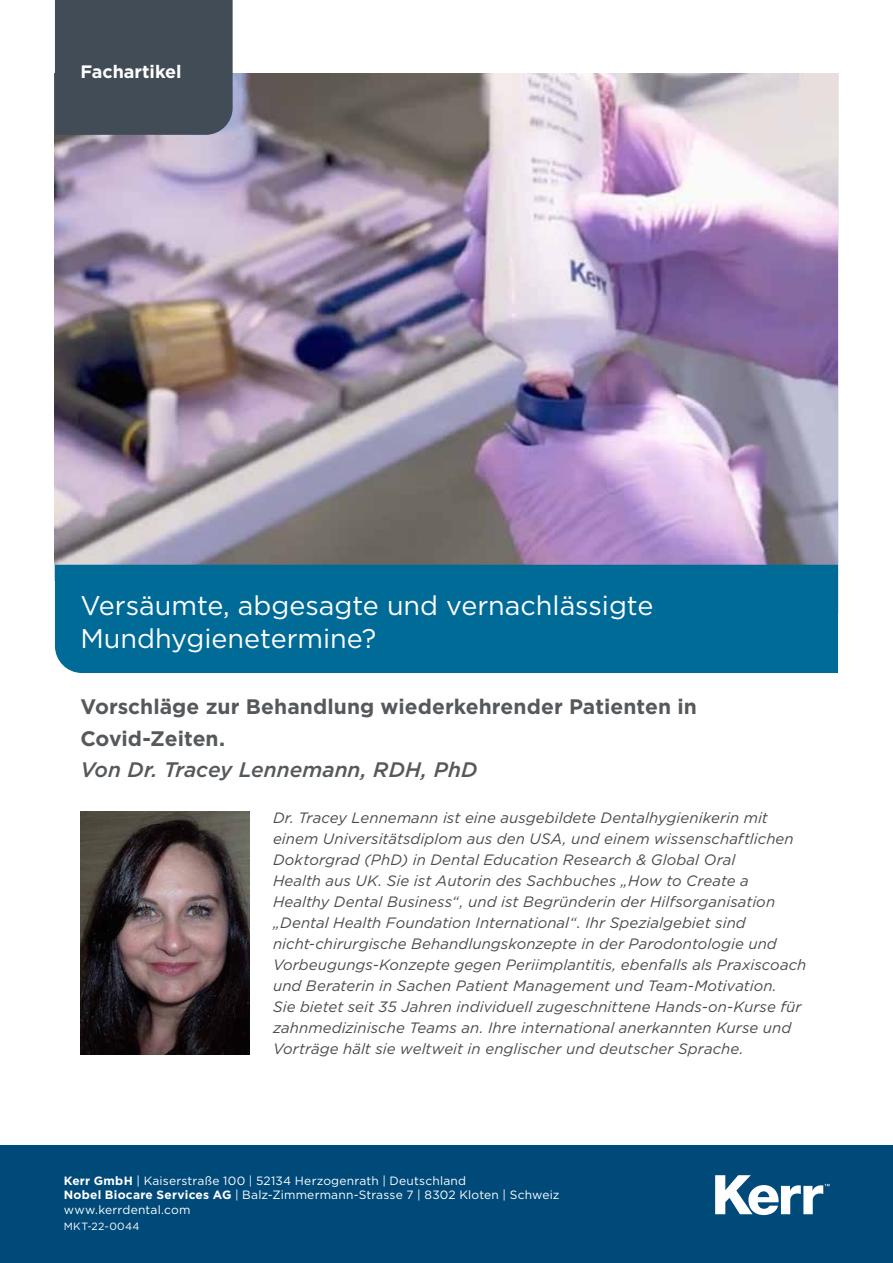
<style>
.page{position:relative;width:893px;height:1263px;background:#fff}
.page>*{position:absolute;margin:0;border:0;box-sizing:border-box;transform-origin:0 0}
.t1{font:27px/32.4px "Gotham";color:#fff}
.t2{font:700 21px/31.5px "Gotham";color:#55595c}
.t3{font:italic 500 21px "Gotham";color:#55595c}
.t4{font:700 18px "Gotham";color:#fff}
.t5{font:italic 15px/21px "Gotham";letter-spacing:.005em;color:#4a4c4b}
.t6{font:12px/14.4px "Gotham";letter-spacing:.015em;color:#fff}
.t7{font:10.5px "Gotham";letter-spacing:.04em;color:#fff}
.s1{font-weight:700}
</style>
<div class="page">
<div style="left:0;top:1146px;width:893px;height:117px;background:#004a7a"></div>
<svg style="left:715px;top:1175px;width:114px;height:40px"></svg>
<img style="left:55px;top:73px;width:782px;height:492px">
<div style="left:55px;top:565px;width:783px;height:108px;background:#006b97"></div>
<div style="left:55px;top:0;width:178px;height:135px;background:#424c56"></div>
<img style="left:80px;top:811px;width:169px;height:243px">
<p class="t4" style="left:80px;top:60px;width:103px">Fachartikel</p>
<h1 class="t1" style="left:80px;top:589px;width:575px">Versäumte, abgesagte und vernachlässigte<br>Mundhygienetermine?</h1>
<h2 class="t2" style="left:80px;top:691px;width:618px">Vorschläge zur Behandlung wiederkehrender Patienten in<br>Covid-Zeiten.</h2>
<h2 class="t3" style="left:80px;top:756px;width:399px">Von Dr. Tracey Lennemann, RDH, PhD</h2>
<p class="t5" style="left:273px;top:807px;width:535px">Dr. Tracey Lennemann ist eine ausgebildete Dentalhygienikerin mit einem Universitätsdiplom aus den USA, und einem wissenschaftlichen Doktorgrad (PhD) in Dental Education Research &amp; Global Oral<br>Health aus UK. Sie ist Autorin des Sachbuches „How to Create a Healthy Dental Business“, und ist Begründerin der Hilfsorganisation „Dental Health Foundation International“. Ihr Spezialgebiet sind nicht-chirurgische Behandlungskonzepte in der Parodontologie und Vorbeugungs-Konzepte gegen Periimplantitis, ebenfalls als Praxiscoach und Beraterin in Sachen Patient Management und Team-Motivation.<br>Sie bietet seit 35 Jahren individuell zugeschnittene Hands-on-Kurse für zahnmedizinische Teams an. Ihre international anerkannten Kurse und Vorträge hält sie weltweit in englischer und deutscher Sprache.</p>
<p class="t6" style="left:64px;top:1173px;width:497px"><span class="s1">Kerr GmbH</span> | Kaiserstraße 100 | 52134 Herzogenrath | Deutschland<br><span class="s1">Nobel Biocare Services AG</span> | Balz-Zimmermann-Strasse 7 | 8302 Kloten | Schweiz www.kerrdental.com</p>
<p class="t7" style="left:64px;top:1220px;width:77px">MKT-22-0044</p>
</div>
